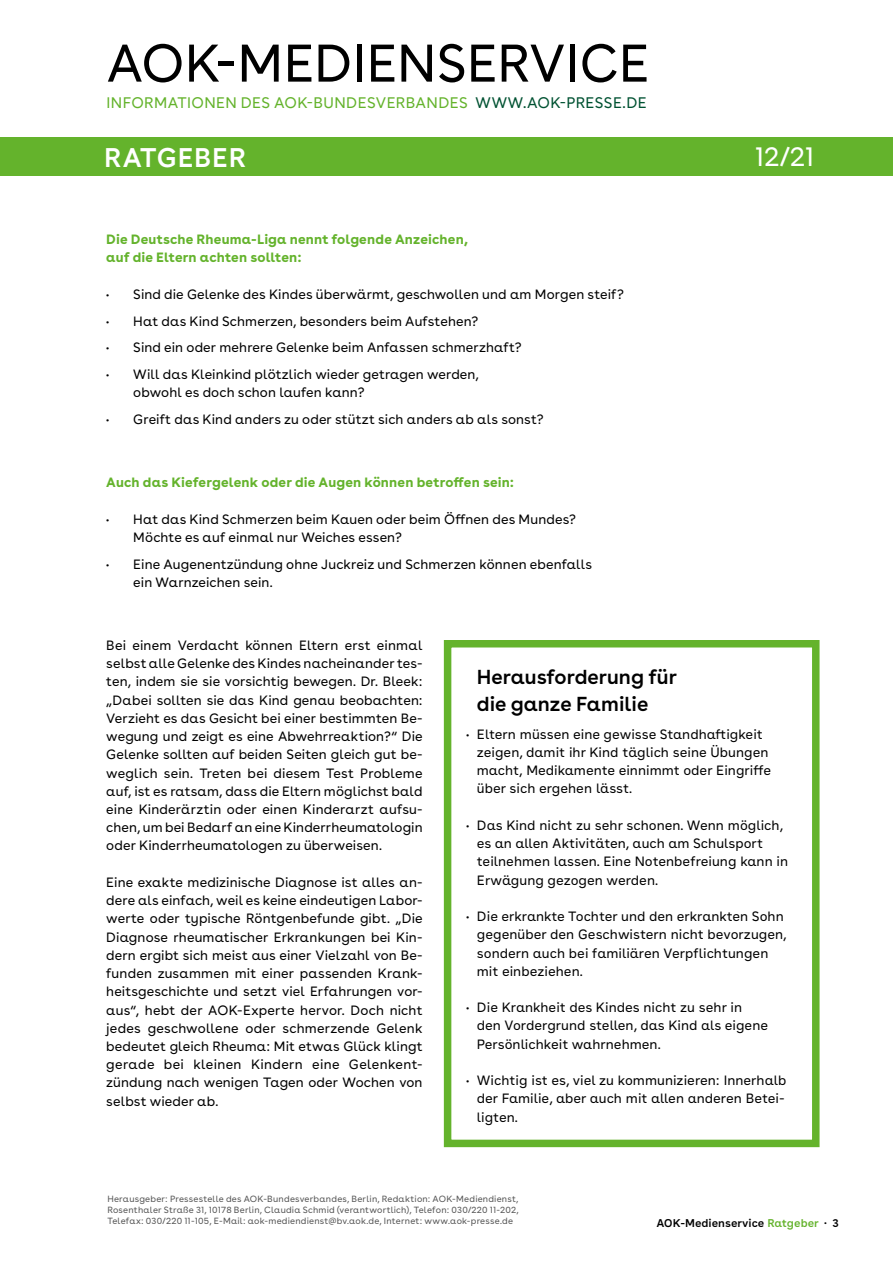
<style>
.page{position:relative;width:893px;height:1263px;background:#fff}
.page>*{position:absolute;margin:0;border:0;box-sizing:border-box;transform-origin:0 0}
.t1{font:52.8px "AOK Buenos Aires";letter-spacing:.005em;color:#000}
.t2{font:600 27px "AOK Buenos Aires";letter-spacing:.025em;color:#fff}
.t3{font:27px "AOK Buenos Aires";color:#fff}
.t4{font:600 20.25px/27.3px "AOK Buenos Aires";color:#000}
.t5{font:15.3px "AOK Buenos Aires";letter-spacing:.025em;color:#64b32c}
.t6{font:13.5px/18.3px "AOK Buenos Aires";letter-spacing:.01em;color:#000}
.t7{font:13.5px/18.1px "AOK Buenos Aires Text";color:#000}
.t8{font:700 13.5px/18.1px "AOK Buenos Aires";letter-spacing:.01em;color:#64b32c}
.t9{font:600 11.25px "AOK Buenos Aires Text";color:#000}
.t10{font:9px/10.8px "AOK Buenos Aires";letter-spacing:.025em;color:#565656;text-align:justify}
.s1{color:#005232}
.s2{color:#64b32c}
</style>
<div class="page">
<div style="left:0;top:137px;width:893px;height:39px;background:#64b32c"></div>
<div style="left:444px;top:640px;width:375px;height:507px;border:8px solid #64b32c"></div>
<h1 class="t1" style="left:107px;top:20px;width:545px">AOK-MEDIENSERVICE</h1>
<p class="t5" style="left:106px;top:91px;width:542px">INFORMATIONEN DES AOK-BUNDESVERBANDES <span class="s1">WWW.AOK-PRESSE.DE</span></p>
<h2 class="t2" style="left:104px;top:135px;width:143px">RATGEBER</h2>
<h2 class="t3" style="left:755px;top:135px;width:61px">12/21</h2>
<p class="t8" style="left:106px;top:229px;width:363px">Die Deutsche Rheuma-Liga nennt folgende Anzeichen, auf die Eltern achten sollten:</p>
<p class="t6" style="left:106px;top:284px;width:519px">• Sind die Gelenke des Kindes überwärmt, geschwollen und am Morgen steif?</p>
<p class="t6" style="left:106px;top:310px;width:374px">• Hat das Kind Schmerzen, besonders beim Aufstehen?</p>
<p class="t6" style="left:106px;top:337px;width:417px">• Sind ein oder mehrere Gelenke beim Anfassen schmerzhaft?</p>
<p class="t6" style="left:133px;top:364px;width:347px;text-indent:-27px">• Will das Kleinkind plötzlich wieder getragen werden, obwohl es doch schon laufen kann?</p>
<p class="t6" style="left:106px;top:409px;width:439px">• Greift das Kind anders zu oder stützt sich anders ab als sonst?</p>
<p class="t8" style="left:106px;top:472px;width:409px">Auch das Kiefergelenk oder die Augen können betroffen sein:</p>
<p class="t6" style="left:133px;top:508px;width:444px;text-indent:-27px">• Hat das Kind Schmerzen beim Kauen oder beim Öffnen des Mundes?<br>Möchte es auf einmal nur Weiches essen?</p>
<p class="t6" style="left:133px;top:553px;width:460px;text-indent:-27px">• Eine Augenentzündung ohne Juckreiz und Schmerzen können ebenfalls ein Warnzeichen sein.</p>
<p class="t6" style="left:106px;top:635px;width:318px;text-align:justify">Bei einem Verdacht können Eltern erst einmal selbst alle Gelenke des Kindes nacheinander tes&shy;ten, indem sie sie vorsichtig bewegen. Dr. Bleek: „Dabei sollten sie das Kind genau beobachten:<br>Verzieht es das Gesicht bei einer bestimmten Be&shy;wegung und zeigt es eine Abwehrreaktion?“ Die Gelenke sollten auf beiden Seiten gleich gut be&shy;weglich sein. Treten bei diesem Test Probleme auf, ist es ratsam, dass die Eltern möglichst bald eine Kinderärztin oder einen Kinderarzt aufsu&shy;chen, um bei Bedarf an eine Kinderrheumatologin oder Kinderrheumatologen zu überweisen.</p>
<p class="t6" style="left:106px;top:872px;width:318px;text-align:justify">Eine exakte medizinische Diagnose ist alles an&shy;dere als einfach, weil es keine eindeutigen Labor&shy;werte oder typische Röntgenbefunde gibt. „Die Diagnose rheumatischer Erkrankungen bei Kin&shy;dern ergibt sich meist aus einer Vielzahl von Be&shy;funden zusammen mit einer passenden Krank&shy;heitsgeschichte und setzt viel Erfahrungen vor&shy;aus“, hebt der AOK-Experte hervor. Doch nicht jedes geschwollene oder schmerzende Gelenk bedeutet gleich Rheuma: Mit etwas Glück klingt gerade bei kleinen Kindern eine Gelenkent&shy;zündung nach wenigen Tagen oder Wochen von selbst wieder ab.</p>
<h3 class="t4" style="left:477px;top:661px;width:202px">Herausforderung für die ganze Familie</h3>
<p class="t7" style="left:477px;top:724px;width:296px;text-indent:-11px">• Eltern müssen eine gewisse Standhaftigkeit zeigen, damit ihr Kind täglich seine Übungen macht, Medikamente einnimmt oder Eingriffe über sich ergehen lässt.</p>
<p class="t7" style="left:477px;top:815px;width:313px;text-indent:-11px">• Das Kind nicht zu sehr schonen. Wenn möglich, es an allen Aktivitäten, auch am Schulsport teilnehmen lassen. Eine Notenbefreiung kann in Erwägung gezogen werden.</p>
<p class="t7" style="left:477px;top:906px;width:311px;text-indent:-11px">• Die erkrankte Tochter und den erkrankten Sohn gegenüber den Geschwistern nicht bevorzugen, sondern auch bei familiären Verpflichtungen mit einbeziehen.</p>
<p class="t7" style="left:477px;top:997px;width:293px;text-indent:-11px">• Die Krankheit des Kindes nicht zu sehr in den Vordergrund stellen, das Kind als eigene<br>Persönlichkeit wahrnehmen.</p>
<p class="t7" style="left:477px;top:1070px;width:311px;text-indent:-11px">• Wichtig ist es, viel zu kommunizieren: Innerhalb der Familie, aber auch mit allen anderen Betei&shy;ligten.</p>
<p class="t10" style="left:107px;top:1193px;width:413px">Herausgeber: Pressestelle des AOK-Bundesverbandes, Berlin, Redaktion: AOK-Mediendienst, Rosenthaler Straße 31, 10178 Berlin, Claudia Schmid (verantwortlich), Telefon: 030/220 11-202, Telefax: 030/220 11-105, E-Mail: aok-mediendienst@bv.aok.de, Internet: www.aok-presse.de</p>
<p class="t9" style="left:656px;top:1214px;width:184px">AOK-Medienservice <span class="s2">Ratgeber</span> · 3</p>
</div>
